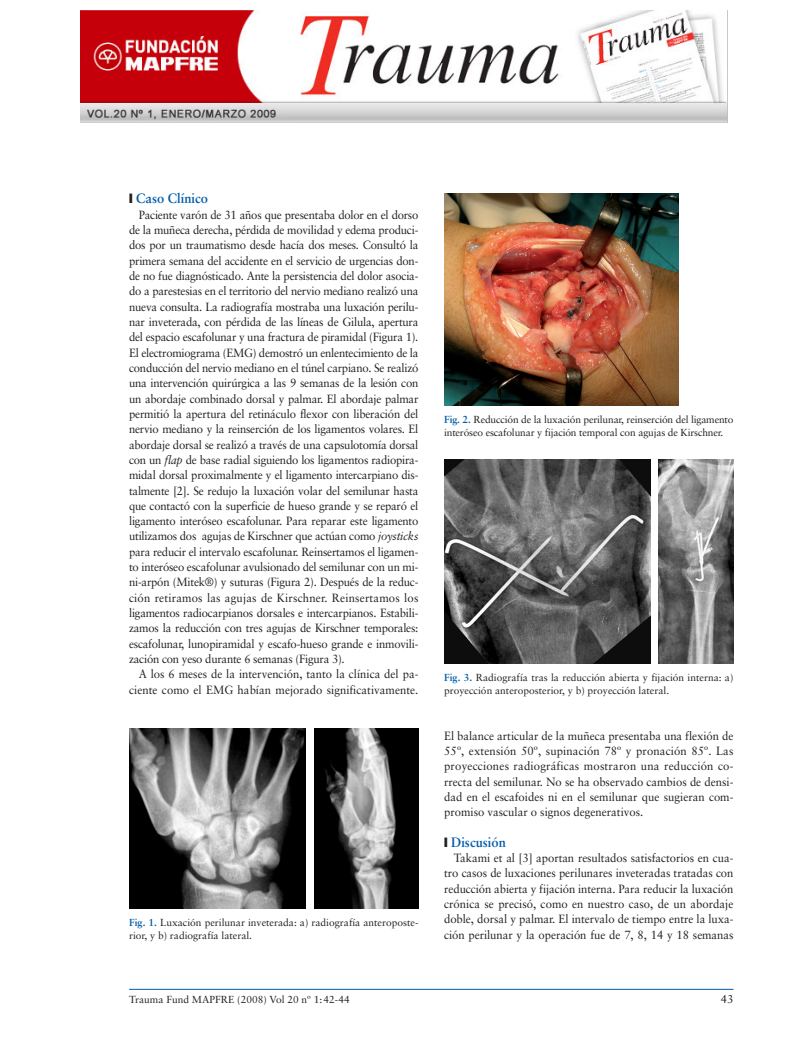
<style>
.page{position:relative;width:808px;height:1053px;background:#fff}
.page>*{position:absolute;margin:0;border:0;box-sizing:border-box;transform-origin:0 0}
.t1{font:700 13.62px "Sabon";color:#015dab;scale:.95 1}
.t2{font:11.88px/15.2px "Sabon";color:#231f20;text-align:justify;scale:.95 1}
.t3{font:11.38px "Sabon";color:#231f20}
.t4{font:10.25px/12.5px "Sabon";color:#231f20}
.s1{color:#231f20}
.s2{font-style:italic}
.s3{font-weight:700;color:#015dab}
</style>
<div class="page">
<img style="left:129px;top:728px;width:176px;height:180px">
<img style="left:314px;top:728px;width:104px;height:180px">
<img style="left:444px;top:194px;width:234px;height:211px">
<img style="left:444px;top:459px;width:207px;height:204px">
<img style="left:659px;top:459px;width:74px;height:204px">
<hr style="left:129px;top:988px;width:604px;height:1px;background:#015dab">
<img style="left:81px;top:10px;width:646px;height:112px">
<p class="t1" style="left:129px;top:193px;width:85px"><span class="s1">❙</span> Caso Clínico</p>
<p class="t2" style="left:129px;top:208px;width:306px;text-indent:10px">Paciente varón de 31 años que presentaba dolor en el dorso de la muñeca derecha, pérdida de movilidad y edema produci&shy;dos por un traumatismo desde hacía dos meses. Consultó la primera semana del accidente en el servicio de urgencias don&shy;de no fue diagnósticado. Ante la persistencia del dolor asocia&shy;do a parestesias en el territorio del nervio mediano realizó una nueva consulta. La radiografía mostraba una luxación perilu&shy;nar inveterada, con pérdida de las líneas de Gilula, apertura del espacio escafolunar y una fractura de piramidal (Figura 1).<br>El electromiograma (EMG) demostró un enlentecimiento de la conducción del nervio mediano en el túnel carpiano. Se realizó una intervención quirúrgica a las 9 semanas de la lesión con un abordaje combinado dorsal y palmar. El abordaje palmar permitió la apertura del retináculo flexor con liberación del nervio mediano y la reinserción de los ligamentos volares. El abordaje dorsal se realizó a través de una capsulotomía dorsal con un <span class="s2">flap</span> de base radial siguiendo los ligamentos radiopira&shy;midal dorsal proximalmente y el ligamento intercarpiano dis&shy;talmente [2]. Se redujo la luxación volar del semilunar hasta que contactó con la superficie de hueso grande y se reparó el ligamento interóseo escafolunar. Para reparar este ligamento utilizamos dos agujas de Kirschner que actúan como <span class="s2">joysticks </span>para reducir el intervalo escafolunar. Reinsertamos el ligamen&shy;to interóseo escafolunar avulsionado del semilunar con un mi&shy;ni-arpón (Mitek®) y suturas (Figura 2). Después de la reduc&shy;ción retiramos las agujas de Kirschner. Reinsertamos los ligamentos radiocarpianos dorsales e intercarpianos. Estabili&shy;zamos la reducción con tres agujas de Kirschner temporales: escafolunar, lunopiramidal y escafo-hueso grande e inmovili&shy;zación con yeso durante 6 semanas (Figura 3).</p>
<p class="t2" style="left:129px;top:667px;width:306px;text-align:right">A los 6 meses de la intervención, tanto la clínica del pa&shy;ciente como el EMG habían mejorado significativamente.</p>
<p class="t4" style="left:129px;top:917px;width:291px"><span class="s3">Fig. 1.</span> Luxación perilunar inveterada: a) radiografía anteroposte&shy;rior, y b) radiografía lateral.</p>
<p class="t4" style="left:444px;top:414px;width:291px"><span class="s3">Fig. 2.</span> Reducción de la luxación perilunar, reinserción del ligamento interóseo escafolunar y fijación temporal con agujas de Kirschner.</p>
<p class="t4" style="left:444px;top:672px;width:291px"><span class="s3">Fig. 3.</span> Radiografía tras la reducción abierta y fijación interna: a) proyección anteroposterior, y b) proyección lateral.</p>
<p class="t2" style="left:444px;top:728px;width:306px">El balance articular de la muñeca presentaba una flexión de 55º, extensión 50º, supinación 78º y pronación 85º. Las proyecciones radiográficas mostraron una reducción co&shy;rrecta del semilunar. No se ha observado cambios de densi&shy;dad en el escafoides ni en el semilunar que sugieran com&shy;promiso vascular o signos degenerativos.</p>
<p class="t1" style="left:444px;top:836px;width:67px"><span class="s1">❙</span> Discusión</p>
<p class="t2" style="left:444px;top:851px;width:306px;text-indent:10px">Takami et al [3] aportan resultados satisfactorios en cua&shy;tro casos de luxaciones perilunares inveteradas tratadas con reducción abierta y fijación interna. Para reducir la luxación crónica se precisó, como en nuestro caso, de un abordaje doble, dorsal y palmar. El intervalo de tiempo entre la luxa&shy;ción perilunar y la operación fue de 7, 8, 14 y 18 semanas</p>
<p class="t4" style="left:129px;top:994px;width:222px">Trauma Fund MAPFRE (2008) Vol 20 nº 1:42-44</p>
<p class="t3" style="left:721px;top:994px;width:14px">43</p>
</div>
